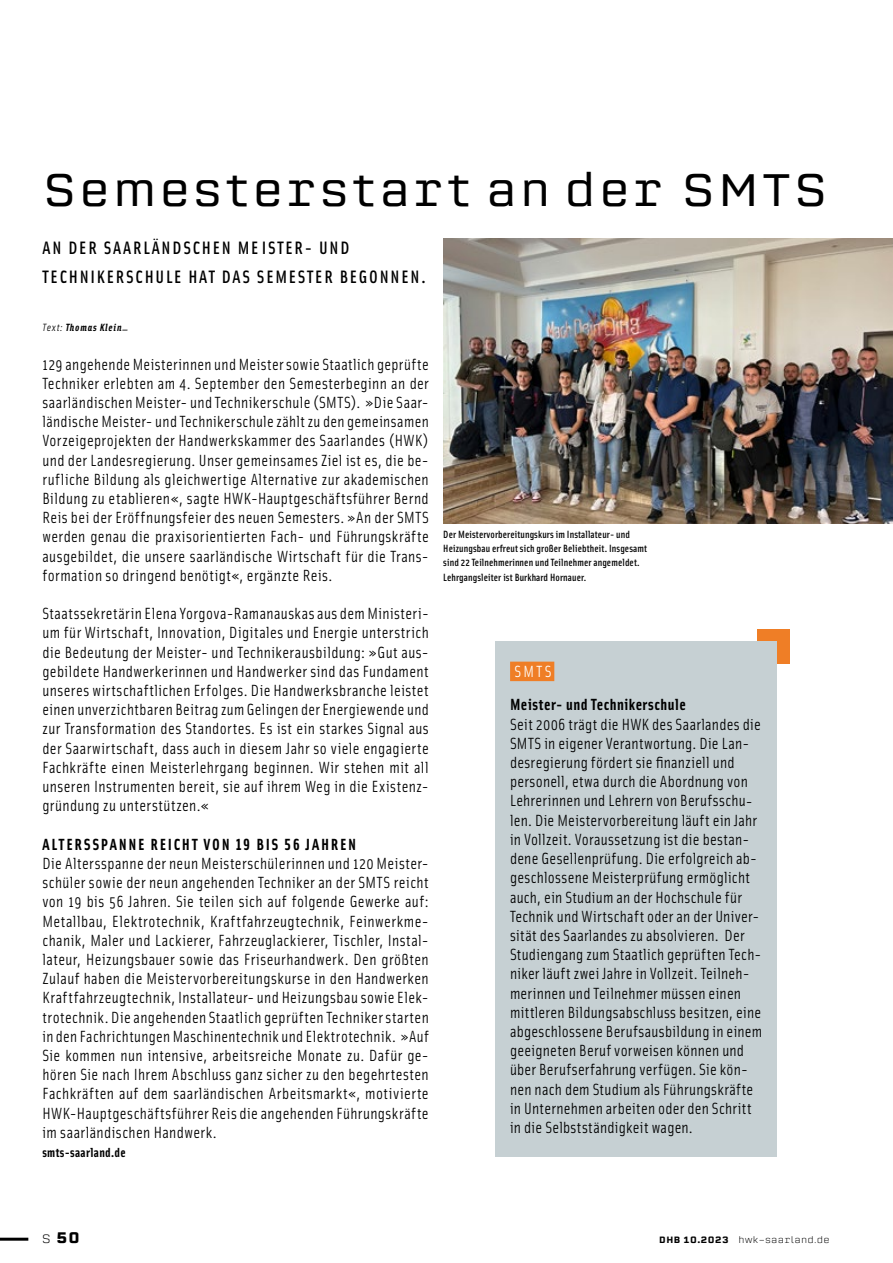
<style>
.page{position:relative;width:893px;height:1263px;background:#fff}
.page>*{position:absolute;margin:0;border:0;box-sizing:border-box;transform-origin:0 0}
.t1{font:45px "Erbaum";letter-spacing:.06em;color:#000}
.t2{font:500 18px/28.8px "Solex OT";letter-spacing:.1em;color:#000}
.t3{font:16.2px/19.2px "Solex OT";letter-spacing:.015em;color:#000;text-align:justify}
.t4{font:700 16.2px "Solex OT";letter-spacing:.095em;color:#000}
.t5{font:700 16.2px "Solex OT";letter-spacing:.03em;color:#000}
.t6{font:16.2px "Solex OT";color:#fff}
.t7{font:700 15px "Erbaum";color:#000}
.t8{font:700 13.2px "Solex OT";letter-spacing:.025em;color:#000}
.t9{font:500 10.5px/14.4px "Solex OT";letter-spacing:.01em;color:#000}
.t10{font:italic 700 10.5px "Solex OT";letter-spacing:.08em;color:#000}
.t11{font:300 9px "Erbaum";letter-spacing:.03em;color:#000}
.s1{font-weight:400}
.s2{font-weight:300;font-size:12px}
.s3{font-weight:500}
</style>
<div class="page">
<hr style="left:0;top:1238px;width:28px;height:3px;background:#000">
<img style="left:444px;top:238px;width:449px;height:286px">
<div style="left:757px;top:630px;width:33px;height:34px;background:#ef7e26"></div>
<div style="left:495px;top:642px;width:282px;height:515px;background:#c6d0d3"></div>
<div style="left:510px;top:662px;width:44px;height:19px;background:#ef7e26"></div>
<h1 class="t1" style="left:43px;top:160px;width:786px">Semesterstart an der SMTS</h1>
<p class="t2" style="left:43px;top:233px;width:384px">AN DER SAARLÄNDSCHEN MEISTER- UND<br>TECHNIKERSCHULE HAT DAS SEMESTER BEGONNEN.</p>
<p class="t10" style="left:42px;top:321px;width:87px"><span class="s1">Text:</span> Thomas Klein—</p>
<p class="t3" style="left:42px;top:354px;width:388px">129 angehende Meisterinnen und Meister sowie Staatlich geprüfte Techniker erlebten am 4. September den Semesterbeginn an der saarländischen Meister- und Technikerschule (SMTS). »Die Saar&shy;ländische Meister- und Technikerschule zählt zu den gemeinsamen Vorzeigeprojekten der Handwerkskammer des Saarlandes (HWK) und der Landesregierung. Unser gemeinsames Ziel ist es, die be&shy;rufliche Bildung als gleichwertige Alternative zur akademischen Bildung zu etablieren«, sagte HWK-Hauptgeschäftsführer Bernd Reis bei der Eröffnungsfeier des neuen Semesters. »An der SMTS werden genau die praxisorientierten Fach- und Führungskräfte ausgebildet, die unsere saarländische Wirtschaft für die Trans&shy;formation so dringend benötigt«, ergänzte Reis.</p>
<p class="t3" style="left:42px;top:603px;width:388px">Staatssekretärin Elena Yorgova-Ramanauskas aus dem Ministeri&shy;um für Wirtschaft, Innovation, Digitales und Energie unterstrich die Bedeutung der Meister- und Technikerausbildung: »Gut aus&shy;gebildete Handwerkerinnen und Handwerker sind das Fundament unseres wirtschaftlichen Erfolges. Die Handwerksbranche leistet einen unverzichtbaren Beitrag zum Gelingen der Energiewende und zur Transformation des Standortes. Es ist ein starkes Signal aus der Saarwirtschaft, dass auch in diesem Jahr so viele engagierte Fachkräfte einen Meisterlehrgang beginnen. Wir stehen mit all unseren Instrumenten bereit, sie auf ihrem Weg in die Existenz&shy;gründung zu unterstützen.«</p>
<p class="t4" style="left:42px;top:833px;width:315px">ALTERSSPANNE REICHT VON 19 BIS 56 JAHREN</p>
<p class="t3" style="left:42px;top:853px;width:388px">Die Altersspanne der neun Meisterschülerinnen und 120 Meister&shy;schüler sowie der neun angehenden Techniker an der SMTS reicht von 19 bis 56 Jahren. Sie teilen sich auf folgende Gewerke auf:<br>Metallbau, Elektrotechnik, Kraftfahrzeugtechnik, Feinwerkme&shy;chanik, Maler und Lackierer, Fahrzeuglackierer, Tischler, Instal&shy;lateur, Heizungsbauer sowie das Friseurhandwerk. Den größten Zulauf haben die Meistervorbereitungskurse in den Handwerken Kraftfahrzeugtechnik, Installateur- und Heizungsbau sowie Elek&shy;trotechnik. Die angehenden Staatlich geprüften Techniker starten in den Fachrichtungen Maschinentechnik und Elektrotechnik. »Auf Sie kommen nun intensive, arbeitsreiche Monate zu. Dafür ge&shy;hören Sie nach Ihrem Abschluss ganz sicher zu den begehrtesten Fachkräften auf dem saarländischen Arbeitsmarkt«, motivierte HWK-Hauptgeschäftsführer Reis die angehenden Führungskräfte im saarländischen Handwerk.</p>
<p class="t8" style="left:42px;top:1144px;width:85px">smts-saarland.de</p>
<p class="t9" style="left:443px;top:526px;width:205px">Der Meistervorbereitungskurs im Installateur- und Heizungsbau erfreut sich großer Beliebtheit. Insgesamt sind 22 Teilnehmerinnen und Teilnehmer angemeldet.<br>Lehrgangsleiter ist Burkhard Hornauer.</p>
<p class="t6" style="left:514px;top:661px;width:39px">SMTS</p>
<p class="t5" style="left:510px;top:694px;width:177px">Meister- und Technikerschule</p>
<p class="t3" style="left:510px;top:714px;width:254px;text-align:left">Seit 2006 trägt die HWK des Saarlandes die SMTS in eigener Verantwortung. Die Lan&shy;desregierung fördert sie finanziell und personell, etwa durch die Abordnung von Lehrerinnen und Lehrern von Berufsschu&shy;len. Die Meistervorbereitung läuft ein Jahr in Vollzeit. Voraussetzung ist die bestan&shy;dene Gesellenprüfung. Die erfolgreich ab&shy;geschlossene Meisterprüfung ermöglicht auch, ein Studium an der Hochschule für Technik und Wirtschaft oder an der Univer&shy;sität des Saarlandes zu absolvieren. Der Studiengang zum Staatlich geprüften Tech&shy;niker läuft zwei Jahre in Vollzeit. Teilneh&shy;merinnen und Teilnehmer müssen einen mittleren Bildungsabschluss besitzen, eine abgeschlossene Berufsausbildung in einem geeigneten Beruf vorweisen können und über Berufserfahrung verfügen. Sie kön&shy;nen nach dem Studium als Führungskräfte in Unternehmen arbeiten oder den Schritt in die Selbstständigkeit wagen.</p>
<p class="t7" style="left:42px;top:1227px;width:40px"><span class="s2">S</span> 50</p>
<p class="t11" style="left:659px;top:1234px;width:172px"><span class="s3">DHB 10.2023</span> hwk-saarland.de</p>
</div>
